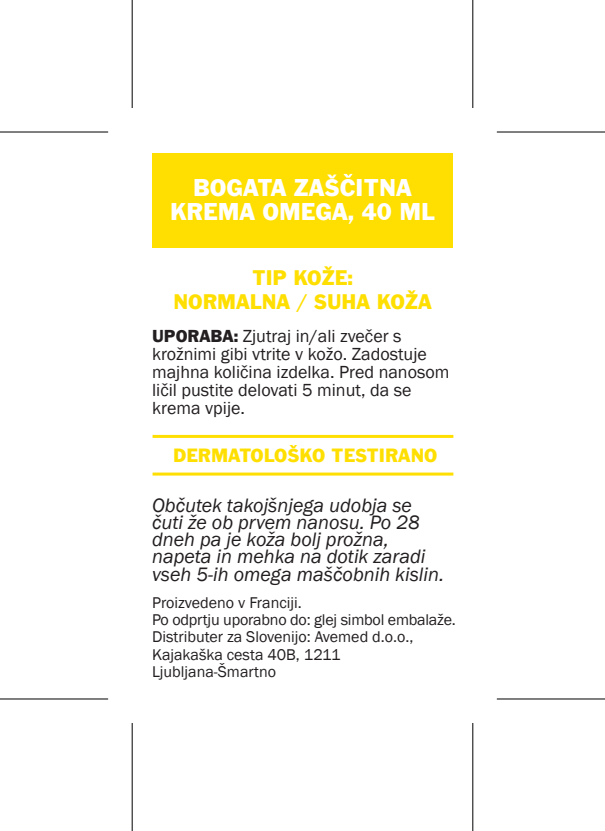
<style>
.page{position:relative;width:605px;height:831px;background:#fff}
.page>*{position:absolute;margin:0;border:0;box-sizing:border-box;transform-origin:0 0}
.t1{font:25.2px/24px "Franklin Gothic";color:#fff;text-align:center}
.t2{font:22px/24px "Franklin Gothic";color:#ffdf01;text-align:center}
.t3{font:italic 20px/17.2px "Franklin Gothic";color:#231f20}
.t4{font:20px "Franklin Gothic";color:#ffdf01}
.t5{font:18px/18px "Franklin Gothic";color:#231f20}
.t6{font:16px/17.2px "Franklin Gothic";color:#231f20}
.s1{font-style:inherit}
</style>
<div class="page">
<div style="left:152px;top:153px;width:300px;height:94px;background:#ffdf01"></div>
<svg style="left:343px;top:174px;width:9px;height:4px"></svg>
<hr style="left:152px;top:473px;width:301px;height:3px;background:#ffdf01">
<hr style="left:152px;top:435px;width:301px;height:3px;background:#ffdf01">
<div style="left:470px;top:0;width:5px;height:108px;background:#afafaf"></div>
<div style="left:470px;top:723px;width:5px;height:108px;background:#afafaf"></div>
<hr style="left:0;top:131px;width:108px;height:2px;background:#000">
<hr style="left:496px;top:131px;width:108px;height:2px;background:#000">
<hr style="left:0;top:698px;width:108px;height:2px;background:#000">
<hr style="left:496px;top:698px;width:108px;height:2px;background:#000">
<hr style="left:131px;top:0;width:2px;height:108px;background:#000">
<hr style="left:131px;top:723px;width:2px;height:108px;background:#000">
<hr style="left:471px;top:0;width:2px;height:108px;background:#000">
<hr style="left:471px;top:723px;width:2px;height:108px;background:#000">
<h1 class="t1" style="left:170px;top:175px;width:266px">BOGATA ZAŠCITNA<br>KREMA OMEGA, 40 ML</h1>
<p class="t2" style="left:173px;top:266px;width:259px">TIP KOŽE:<br>NORMALNA / SUHA KOŽA</p>
<p class="t5" style="left:152px;top:327px;width:299px"><span class="s1">UPORABA:</span> Zjutraj in/ali zvečer s krožnimi gibi vtrite v kožo. Zadostuje majhna količina izdelka. Pred nanosom ličil pustite delovati 5 minut, da se krema vpije.</p>
<p class="t4" style="left:173px;top:443px;width:265px">DERMATOLOŠKO TESTIRANO</p>
<p class="t3" style="left:152px;top:497px;width:293px">Občutek takojšnjega udobja se čuti že ob prvem nanosu. Po 28 dneh pa je koža bolj prožna, napeta in mehka na dotik zaradi vseh 5-ih omega maščobnih kislin.</p>
<p class="t6" style="left:152px;top:594px;width:305px">Proizvedeno v Franciji.<br>Po odprtju uporabno do: glej simbol embalaže.<br>Distributer za Slovenijo: Avemed d.o.o.,<br>Kajakaška cesta 40B, 1211<br>Ljubljana-Šmartno</p>
</div>
